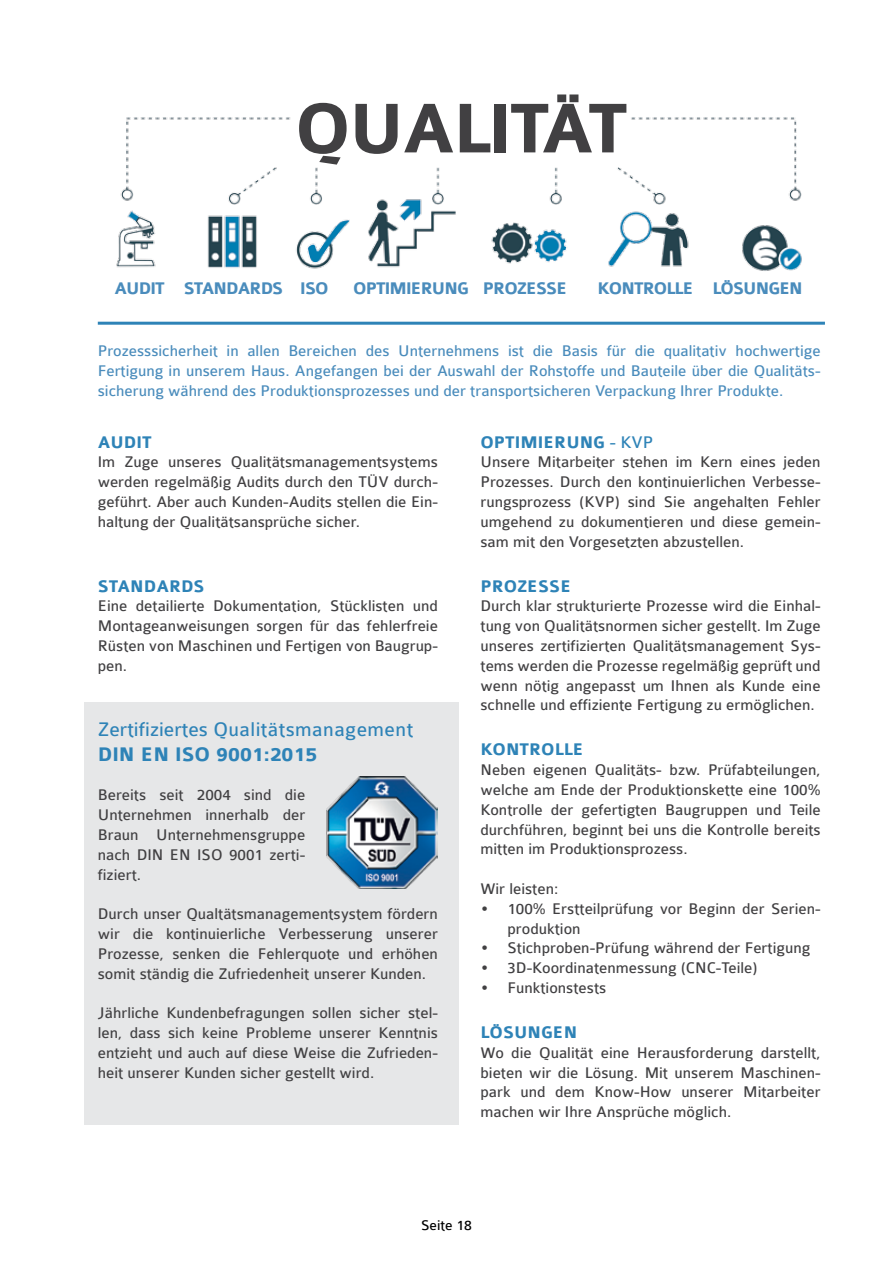
<style>
.page{position:relative;width:893px;height:1263px;background:#fff}
.page>*{position:absolute;margin:0;border:0;box-sizing:border-box;transform-origin:0 0}
.t1{font:700 75px "Colaborate";letter-spacing:-.03em;color:#414042}
.t2{font:21px "Colaborate";letter-spacing:.02em;color:#2e83b7}
.t3{font:700 21px "Colaborate";color:#2e83b7}
.t4{font:700 18px "Colaborate";color:#2e83b7}
.t5{font:700 18px "Colaborate";letter-spacing:-.05em;color:#4a8cbc}
.t6{font:16.5px/19.8px "Colaborate";color:#414042;text-align:justify}
.t7{font:16.5px/19.8px "Colaborate";color:#4a8cbc;text-align:justify}
.t8{font:15px "Colaborate";color:#000}
.s1{font-weight:400}
</style>
<div class="page">
<div style="left:84px;top:703px;width:374px;height:422px;background:#e6e7e8"></div>
<img style="left:116px;top:117px;width:686px;height:154px">
<img style="left:327px;top:777px;width:111px;height:111px">
<hr style="left:98px;top:322px;width:727px;height:3px;background:#2e83b7">
<h1 class="t1" style="left:295px;top:90px;width:335px">QUALITÄT</h1>
<p class="t5" style="left:114px;top:278px;width:216px">AUDIT STANDARDS ISO</p>
<p class="t5" style="left:353px;top:278px;width:216px">OPTIMIERUNG PROZESSE</p>
<p class="t5" style="left:598px;top:278px;width:207px">KONTROLLE LÖSUNGEN</p>
<p class="t7" style="left:98px;top:341px;width:724px">Prozesssicherheit in allen Bereichen des Unternehmens ist die Basis für die qualitativ hochwertige Fertigung in unserem Haus. Angefangen bei der Auswahl der Rohstoffe und Bauteile über die Qualitäts&shy;sicherung während des Produktionsprozesses und der transportsicheren Verpackung Ihrer Produkte.</p>
<p class="t4" style="left:98px;top:432px;width:55px">AUDIT</p>
<p class="t6" style="left:98px;top:452px;width:342px">Im Zuge unseres Qualitätsmanagementsystems werden regelmäßig Audits durch den TÜV durch&shy;geführt. Aber auch Kunden-Audits stellen die Ein&shy;haltung der Qualitätsansprüche sicher.</p>
<p class="t4" style="left:480px;top:432px;width:174px">OPTIMIERUNG <span class="s1">- KVP</span></p>
<p class="t6" style="left:480px;top:452px;width:342px">Unsere Mitarbeiter stehen im Kern eines jeden Prozesses. Durch den kontinuierlichen Verbesse&shy;rungsprozess (KVP) sind Sie angehalten Fehler umgehend zu dokumentieren und diese gemein&shy;sam mit den Vorgesetzten abzustellen.</p>
<p class="t4" style="left:480px;top:576px;width:92px">PROZESSE</p>
<p class="t6" style="left:480px;top:596px;width:342px">Durch klar strukturierte Prozesse wird die Einhal&shy;tung von Qualitätsnormen sicher gestellt. Im Zuge unseres zertifizierten Qualitätsmanagement Sys&shy;tems werden die Prozesse regelmäßig geprüft und wenn nötig angepasst um Ihnen als Kunde eine schnelle und effiziente Fertigung zu ermöglichen.</p>
<p class="t4" style="left:480px;top:740px;width:105px">KONTROLLE</p>
<p class="t6" style="left:480px;top:760px;width:342px">Neben eigenen Qualitäts- bzw. Prüfabteilungen, welche am Ende der Produktionskette eine 100% Kontrolle der gefertigten Baugruppen und Teile durchführen, beginnt bei uns die Kontrolle bereits mitten im Produktionsprozess.</p>
<p class="t6" style="left:480px;top:879px;width:79px">Wir leisten:</p>
<p class="t6" style="left:507px;top:899px;width:315px;text-indent:-27px">• 100% Erstteilprüfung vor Beginn der Serien&shy;produktion</p>
<p class="t6" style="left:480px;top:938px;width:331px">• Stichproben-Prüfung während der Fertigung</p>
<p class="t6" style="left:480px;top:958px;width:278px">• 3D-Koordinatenmessung (CNC-Teile)</p>
<p class="t6" style="left:480px;top:978px;width:127px">• Funktionstests</p>
<p class="t4" style="left:480px;top:1023px;width:98px">LÖSUNGEN</p>
<p class="t6" style="left:480px;top:1043px;width:342px">Wo die Qualität eine Herausforderung darstellt, bieten wir die Lösung. Mit unserem Maschinen&shy;park und dem Know-How unserer Mitarbeiter machen wir Ihre Ansprüche möglich.</p>
<p class="t4" style="left:98px;top:576px;width:108px">STANDARDS</p>
<p class="t6" style="left:98px;top:596px;width:342px">Eine detailierte Dokumentation, Stücklisten und Montageanweisungen sorgen für das fehlerfreie Rüsten von Maschinen und Fertigen von Baugrup&shy;pen.</p>
<p class="t2" style="left:98px;top:718px;width:317px">Zertifiziertes Qualitätsmanagement</p>
<p class="t3" style="left:98px;top:743px;width:221px">DIN EN ISO 9001:2015</p>
<p class="t6" style="left:98px;top:785px;width:209px">Bereits seit 2004 sind die Unternehmen innerhalb der Braun Unternehmensgruppe nach DIN EN ISO 9001 zerti&shy;fiziert.</p>
<p class="t6" style="left:98px;top:904px;width:342px">Durch unser Qualtätsmanagementsystem fördern wir die kontinuierliche Verbesserung unserer Prozesse, senken die Fehlerquote und erhöhen somit ständig die Zufriedenheit unserer Kunden.</p>
<p class="t6" style="left:98px;top:1003px;width:342px">Jährliche Kundenbefragungen sollen sicher stel&shy;len, dass sich keine Probleme unserer Kenntnis entzieht und auch auf diese Weise die Zufrieden&shy;heit unserer Kunden sicher gestellt wird.</p>
<p class="t8" style="left:421px;top:1218px;width:52px">Seite 18</p>
</div>
